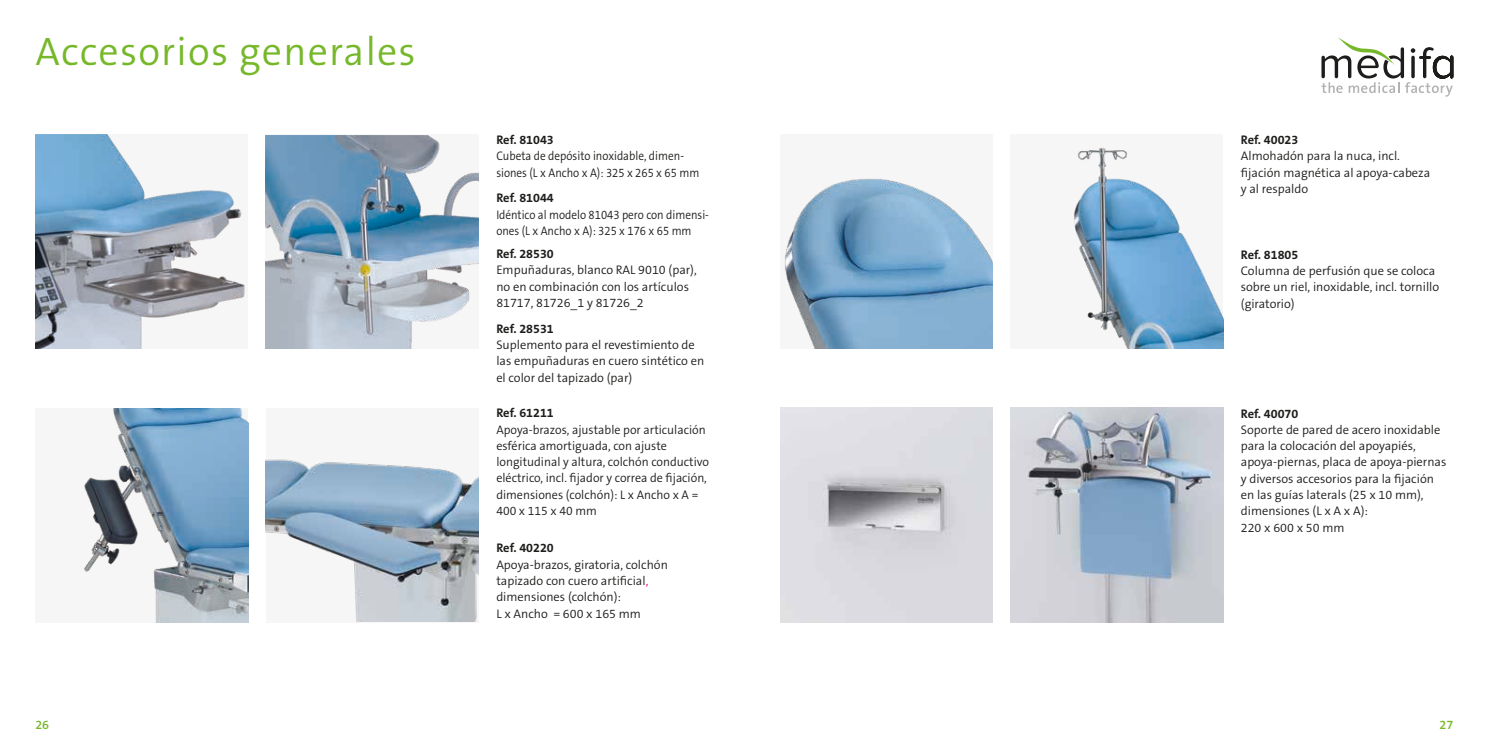
<style>
.page{position:relative;width:1489px;height:745px;background:#fff}
.page>*{position:absolute;margin:0;border:0;box-sizing:border-box;transform-origin:0 0}
.t1{font:300 40px "The Sans B W4";letter-spacing:.03em;color:#76b82a}
.t2{font:300 12.5px/16.2px "The Sans B W4";color:#1d1d1b}
.t3{font:300 12.5px/16.2px "The Sans B W4";color:#1d1d1b;scale:.9 1}
.t4{font:700 12.5px "The Sans B W7";color:#1d1d1b}
.t5{font:600 12.5px "The Sans B W6";color:#76b82a}
.s1{color:#e6007e}
</style>
<div class="page">
<img style="left:266px;top:459px;width:212px;height:162px">
<img style="left:1010px;top:407px;width:212px;height:214px">
<img style="left:780px;top:407px;width:212px;height:214px">
<img style="left:784px;top:178px;width:208px;height:171px">
<img style="left:1073px;top:147px;width:149px;height:202px">
<svg style="left:1321px;top:37px;width:132px;height:60px"></svg>
<img style="left:83px;top:408px;width:165px;height:214px">
<img style="left:35px;top:135px;width:210px;height:214px">
<img style="left:266px;top:135px;width:212px;height:214px">
<h1 class="t1" style="left:35px;top:26px;width:382px">Accesorios generales</h1>
<p class="t4" style="left:496px;top:132px;width:59px">Ref. 81043</p>
<p class="t3" style="left:496px;top:148px;width:227px">Cubeta de depósito inoxidable, dimen&shy;siones (L x Ancho x A): 325 x 265 x 65 mm</p>
<p class="t4" style="left:496px;top:190px;width:59px">Ref. 81044</p>
<p class="t3" style="left:496px;top:206px;width:238px">Idéntico al modelo 81043 pero con dimensi&shy;ones (L x Ancho x A): 325 x 176 x 65 mm</p>
<p class="t4" style="left:496px;top:245px;width:59px">Ref. 28530</p>
<p class="t2" style="left:496px;top:262px;width:202px">Empuñaduras, blanco RAL 9010 (par), no en combinación con los artículos<br>81717, 81726_1 y 81726_2</p>
<p class="t4" style="left:496px;top:320px;width:59px">Ref. 28531</p>
<p class="t2" style="left:496px;top:336px;width:209px">Suplemento para el revestimiento de las empuñaduras en cuero sintético en el color del tapizado (par)</p>
<p class="t4" style="left:496px;top:404px;width:59px">Ref. 61211</p>
<p class="t2" style="left:496px;top:421px;width:214px">Apoya-brazos, ajustable por articulación esférica amortiguada, con ajuste longitudinal y altura, colchón conductivo eléctrico, incl. fijador y correa de fijación, dimensiones (colchón): L x Ancho x A = 400 x 115 x 40 mm</p>
<p class="t4" style="left:496px;top:540px;width:59px">Ref. 40220</p>
<p class="t2" style="left:496px;top:556px;width:173px">Apoya-brazos, giratoria, colchón tapizado con cuero artificial<span class="s1">, </span>dimensiones (colchón):<br>L x Ancho = 600 x 165 mm</p>
<p class="t4" style="left:1240px;top:132px;width:59px">Ref. 40023</p>
<p class="t2" style="left:1240px;top:148px;width:191px">Almohadón para la nuca, incl. fijación magnética al apoya-cabeza y al respaldo</p>
<p class="t4" style="left:1240px;top:246px;width:59px">Ref. 81805</p>
<p class="t2" style="left:1240px;top:263px;width:200px">Columna de perfusión que se coloca sobre un riel, inoxidable, incl. tornillo (giratorio)</p>
<p class="t4" style="left:1240px;top:405px;width:59px">Ref. 40070</p>
<p class="t2" style="left:1240px;top:421px;width:207px">Soporte de pared de acero inoxidable para la colocación del apoyapiés, apoya-piernas, placa de apoya-piernas y diversos accesorios para la fijación en las guías laterals (25 x 10 mm), dimensiones (L x A x A):<br>220 x 600 x 50 mm</p>
<p class="t5" style="left:35px;top:716px;width:15px">26</p>
<p class="t5" style="left:1439px;top:716px;width:15px">27</p>
</div>
